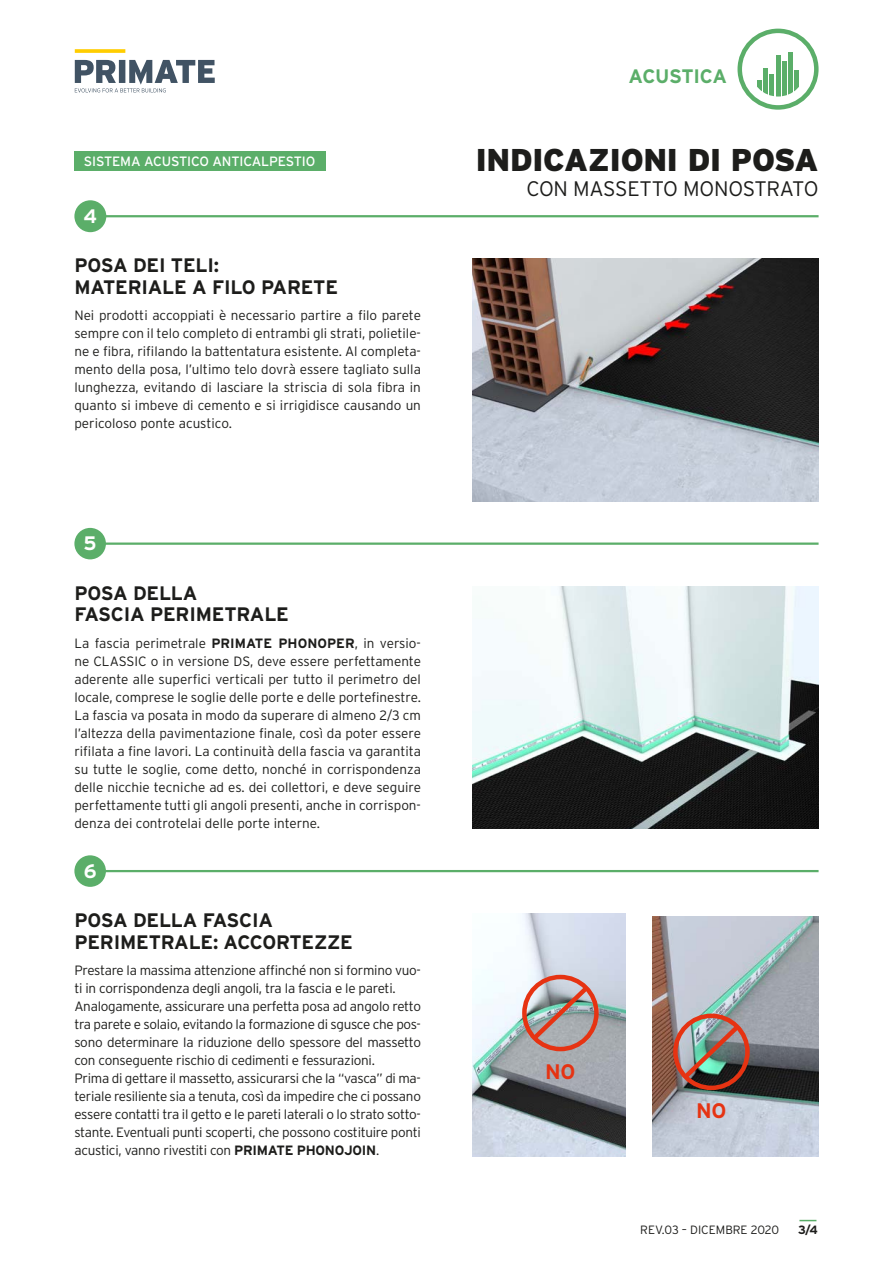
<style>
.page{position:relative;width:893px;height:1263px;background:#fff}
.page>*{position:absolute;margin:0;border:0;box-sizing:border-box;transform-origin:0 0}
.t1{font:900 31.5px "Interstate";letter-spacing:-.01em;color:#1d1d1b}
.t2{font:300 21px "Interstate";letter-spacing:-.015em;color:#1d1d1b}
.t3{font:700 21px "Interstate";color:#e63312}
.t4{font:700 19.5px/21.5px "Interstate";letter-spacing:-.01em;color:#1d1d1b}
.t5{font:700 19.5px "Interstate";letter-spacing:-.02em;color:#5bae69}
.t6{font:700 19.5px "Interstate";color:#fff}
.t7{font:300 13.5px/18px "Interstate";letter-spacing:-.02em;color:#1d1d1b;text-align:justify}
.t8{font:13.5px "Interstate";letter-spacing:-.01em;color:#fff}
.t9{font:300 12px "Interstate";color:#1d1d1b}
.t10{font:700 12px "Interstate";color:#1d1d1b}
.s1{font-weight:700}
</style>
<div class="page">
<svg style="left:75px;top:49px;width:50px;height:4px"></svg>
<svg style="left:75px;top:60px;width:140px;height:32px"></svg>
<div style="left:737px;top:29px;width:82px;height:81px;border:4px solid #5bae69;border-radius:50%"></div>
<svg style="left:757px;top:80px;width:5px;height:11px"></svg>
<div style="left:763px;top:69px;width:5px;height:28px;background:#5bae69"></div>
<hr style="left:770px;top:74px;width:4px;height:23px;background:#5bae69">
<hr style="left:776px;top:55px;width:4px;height:42px;background:#5bae69">
<hr style="left:782px;top:61px;width:4px;height:36px;background:#5bae69">
<div style="left:788px;top:53px;width:5px;height:44px;background:#5bae69"></div>
<svg style="left:794px;top:70px;width:5px;height:22px"></svg>
<img style="left:472px;top:259px;width:347px;height:242px">
<img style="left:472px;top:586px;width:347px;height:242px">
<img style="left:472px;top:914px;width:153px;height:242px">
<img style="left:652px;top:916px;width:167px;height:240px">
<hr style="left:82px;top:215px;width:737px;height:2px;background:#5bae69">
<div style="left:74px;top:200px;width:32px;height:32px;background:#5bae69;border-radius:50%"></div>
<hr style="left:82px;top:542px;width:737px;height:3px;background:#5bae69">
<div style="left:74px;top:528px;width:32px;height:31px;background:#5bae69;border-radius:50%"></div>
<hr style="left:82px;top:870px;width:737px;height:2px;background:#5bae69">
<div style="left:74px;top:855px;width:32px;height:32px;background:#5bae69;border-radius:50%"></div>
<div style="left:74px;top:151px;width:252px;height:20px;background:#5bae69"></div>
<svg style="left:799px;top:1220px;width:17px;height:1px"></svg>
<div style="left:522px;top:975px;width:77px;height:76px;border:4px solid #e63312;border-radius:50%"></div>
<img style="left:527px;top:981px;width:67px;height:64px">
<div style="left:673px;top:1013px;width:77px;height:77px;border:4px solid #e63312;border-radius:50%"></div>
<img style="left:678px;top:1019px;width:67px;height:65px">
<p class="t8" style="left:84px;top:154px;width:233px">SISTEMA ACUSTICO ANTICALPESTIO</p>
<h3 class="t6" style="left:84px;top:205px;width:15px">4</h3>
<h3 class="t4" style="left:74px;top:255px;width:265px">POSA DEI TELI:<br>MATERIALE A FILO PARETE</h3>
<p class="t7" style="left:74px;top:306px;width:348px">Nei prodotti accoppiati è necessario partire a filo parete sempre con il telo completo di entrambi gli strati, polietile&shy;ne e fibra, rifilando la battentatura esistente. Al completa&shy;mento della posa, l’ultimo telo dovrà essere tagliato sulla lunghezza, evitando di lasciare la striscia di sola fibra in quanto si imbeve di cemento e si irrigidisce causando un pericoloso ponte acustico.</p>
<h3 class="t6" style="left:84px;top:533px;width:15px">5</h3>
<h3 class="t4" style="left:74px;top:582px;width:216px">POSA DELLA<br>FASCIA PERIMETRALE</h3>
<p class="t7" style="left:74px;top:634px;width:348px">La fascia perimetrale <span class="s1">PRIMATE PHONOPER</span>, in versio&shy;ne CLASSIC o in versione DS, deve essere perfettamente aderente alle superfici verticali per tutto il perimetro del locale, comprese le soglie delle porte e delle portefinestre.<br>La fascia va posata in modo da superare di almeno 2/3 cm l’altezza della pavimentazione finale, così da poter essere rifilata a fine lavori. La continuità della fascia va garantita su tutte le soglie, come detto, nonché in corrispondenza delle nicchie tecniche ad es. dei collettori, e deve seguire perfettamente tutti gli angoli presenti, anche in corrispon&shy;denza dei controtelai delle porte interne.</p>
<h3 class="t6" style="left:84px;top:860px;width:14px">6</h3>
<h3 class="t4" style="left:74px;top:909px;width:280px">POSA DELLA FASCIA<br>PERIMETRALE: ACCORTEZZE</h3>
<p class="t7" style="left:74px;top:961px;width:348px;text-align:left">Prestare la massima attenzione affinché non si formino vuo&shy;ti in corrispondenza degli angoli, tra la fascia e le pareti.<br>Analogamente, assicurare una perfetta posa ad angolo retto tra parete e solaio, evitando la formazione di sgusce che pos&shy;sono determinare la riduzione dello spessore del massetto con conseguente rischio di cedimenti e fessurazioni.<br>Prima di gettare il massetto, assicurarsi che la “vasca” di ma&shy;teriale resiliente sia a tenuta, così da impedire che ci possano essere contatti tra il getto e le pareti laterali o lo strato sotto&shy;stante. Eventuali punti scoperti, che possono costituire ponti acustici, vanno rivestiti con <span class="s1">PRIMATE PHONOJOIN</span>.</p>
<h3 class="t5" style="left:628px;top:65px;width:100px">ACUSTICA</h3>
<h1 class="t1" style="left:476px;top:142px;width:344px">INDICAZIONI DI POSA</h1>
<h2 class="t2" style="left:526px;top:177px;width:294px">CON MASSETTO MONOSTRATO</h2>
<h2 class="t3" style="left:545px;top:1060px;width:32px">NO</h2>
<h2 class="t3" style="left:696px;top:1099px;width:32px">NO</h2>
<p class="t9" style="left:640px;top:1223px;width:140px">REV.03 – DICEMBRE 2020</p>
<p class="t10" style="left:798px;top:1223px;width:21px">3/4</p>
</div>
